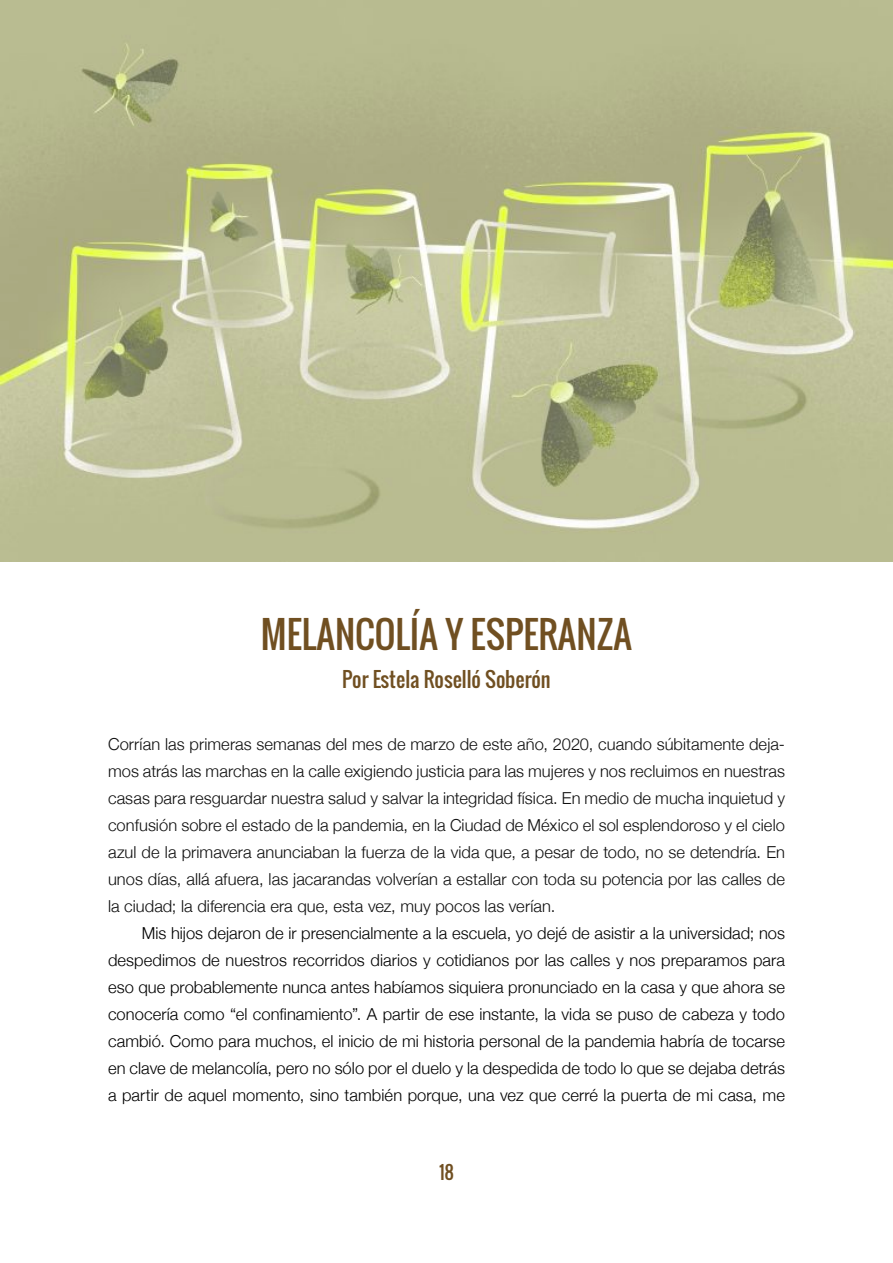
<style>
.page{position:relative;width:893px;height:1263px;background:#fff}
.page>*{position:absolute;margin:0;border:0;box-sizing:border-box;transform-origin:0 0}
.t1{font:36px "Oswald";color:#704f21}
.t2{font:20.25px "Oswald";color:#704f21}
.t3{font:18px "Oswald";color:#704f21}
.t4{font:300 16.5px/27px "Helvetica Neue";letter-spacing:.005em;color:#000;text-align:justify}
.t5{font:300 16.5px/27px "Helvetica Neue";letter-spacing:.005em;color:#0f0f0f;text-align:justify}
</style>
<div class="page">
<img style="left:0;top:0;width:893px;height:562px">
<h1 class="t1" style="left:261px;top:607px;width:373px">MELANCOLÍA Y ESPERANZA</h1>
<p class="t2" style="left:342px;top:664px;width:210px">Por Estela Roselló Soberón</p>
<p class="t5" style="left:108px;top:729px;width:678px">Corrían las primeras semanas del mes de marzo de este año, 2020, cuando súbitamente deja&shy;mos atrás las marchas en la calle exigiendo justicia para las mujeres y nos recluimos en nuestras casas para resguardar nuestra salud y salvar la integridad física. En medio de mucha inquietud y confusión sobre el estado de la pandemia, en la Ciudad de México el sol esplendoroso y el cielo azul de la primavera anunciaban la fuerza de la vida que, a pesar de todo, no se detendría. En unos días, allá afuera, las jacarandas volverían a estallar con toda su potencia por las calles de la ciudad; la diferencia era que, esta vez, muy pocos las verían.</p>
<p class="t4" style="left:108px;top:918px;width:679px;text-indent:34px">Mis hijos dejaron de ir presencialmente a la escuela, yo dejé de asistir a la universidad; nos despedimos de nuestros recorridos diarios y cotidianos por las calles y nos preparamos para eso que probablemente nunca antes habíamos siquiera pronunciado en la casa y que ahora se conocería como “el confinamiento”. A partir de ese instante, la vida se puso de cabeza y todo cambió. Como para muchos, el inicio de mi historia personal de la pandemia habría de tocarse en clave de melancolía, pero no sólo por el duelo y la despedida de todo lo que se dejaba detrás a partir de aquel momento, sino también porque, una vez que cerré la puerta de mi casa, me</p>
<p class="t3" style="left:439px;top:1159px;width:16px">18</p>
</div>
